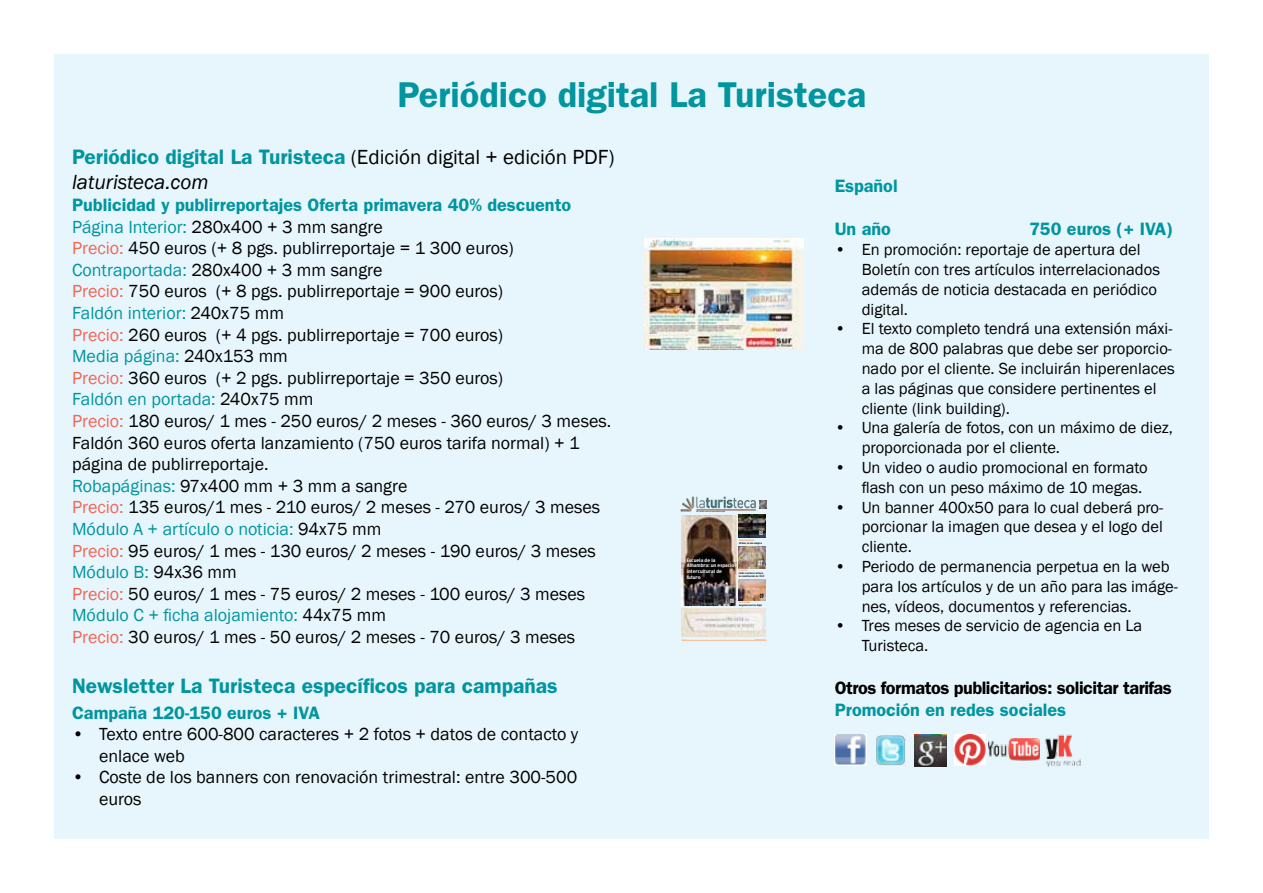
<style>
.page{position:relative;width:1263px;height:893px;background:#fff}
.page>*{position:absolute;margin:0;border:0;box-sizing:border-box;transform-origin:0 0}
.t1{font:600 36px "Franklin Gothic";color:#00959f}
.t2{font:600 21px/25.2px "Franklin Gothic";color:#00959f}
.t3{font:18px/21.6px "Franklin Gothic";color:#000}
.t4{font:600 18px "Franklin Gothic";color:#00959f}
.t5{font:600 18px "Franklin Gothic";letter-spacing:-.025em;color:#000}
.t6{font:16.5px/19.8px "Franklin Gothic";color:#000}
.t7{font:800 6.45px "Gill Sans";color:#fff;scale:.46 1}
.t8{font:800 6.45px "Gill Sans";color:#000;scale:.46 1}
.t9{font:4.8px/5.7px "Charcoal";color:#fff;scale:.93 1}
.t10{font:2.4px/2.8px "Charcoal";color:#000;scale:.93 1}
.t11{font:2.4px "Charcoal";color:#f68953;scale:.93 1}
.s1{font-weight:400;color:#000}
.s2{font-weight:400;font-style:italic;color:#000}
.s3{font-weight:600;color:#00959f}
.s4{color:#00959f}
.s5{color:#f26657}
</style>
<div class="page">
<div style="left:54px;top:54px;width:1155px;height:785px;background:#e7f6fd"></div>
<img style="left:644px;top:238px;width:160px;height:111px">
<svg style="left:682px;top:640px;width:84px;height:1px"></svg>
<img style="left:682px;top:515px;width:55px;height:91px">
<img style="left:738px;top:579px;width:27px;height:21px">
<img style="left:682px;top:608px;width:83px;height:28px">
<img style="left:680px;top:496px;width:80px;height:15px">
<img style="left:738px;top:515px;width:27px;height:23px">
<img style="left:738px;top:546px;width:27px;height:22px">
<svg style="left:759px;top:500px;width:8px;height:8px"></svg>
<img style="left:835px;top:734px;width:32px;height:32px">
<img style="left:875px;top:735px;width:31px;height:31px">
<img style="left:915px;top:734px;width:31px;height:32px">
<img style="left:955px;top:735px;width:30px;height:30px">
<img style="left:1045px;top:734px;width:36px;height:33px">
<img style="left:988px;top:739px;width:51px;height:22px">
<h1 class="t1" style="left:397px;top:73px;width:470px">Periódico digital La Turisteca</h1>
<p class="t2" style="left:72px;top:144px;width:544px">Periódico digital La Turisteca <span class="s1">(Edición digital + edición PDF) </span><span class="s2">laturisteca.com</span></p>
<p class="t3" style="left:72px;top:195px;width:541px"><span class="s3">Publicidad y publirreportajes Oferta primavera 40% descuento </span><span class="s4">Página Interior:</span> 280x400 + 3 mm sangre<br><span class="s5">Precio:</span> 450 euros (+ 8 pgs. publirreportaje = 1 300 euros)<br><span class="s4">Contraportada:</span> 280x400 + 3 mm sangre<br><span class="s5">Precio:</span> 750 euros (+ 8 pgs. publirreportaje = 900 euros)<br><span class="s4">Faldón interior:</span> 240x75 mm<br><span class="s5">Precio:</span> 260 euros (+ 4 pgs. publirreportaje = 700 euros)<br><span class="s4">Media página:</span> 240x153 mm<br><span class="s5">Precio:</span> 360 euros (+ 2 pgs. publirreportaje = 350 euros)<br><span class="s4">Faldón en portada:</span> 240x75 mm<br><span class="s5">Precio:</span> 180 euros/ 1 mes - 250 euros/ 2 meses - 360 euros/ 3 meses.<br>Faldón 360 euros oferta lanzamiento (750 euros tarifa normal) + 1 página de publirreportaje.<br><span class="s4">Robapáginas:</span> 97x400 mm + 3 mm a sangre<br><span class="s5">Precio:</span> 135 euros/1 mes - 210 euros/ 2 meses - 270 euros/ 3 meses <span class="s4">Módulo A + artículo o noticia:</span> 94x75 mm<br><span class="s5">Precio:</span> 95 euros/ 1 mes - 130 euros/ 2 meses - 190 euros/ 3 meses <span class="s4">Módulo B:</span> 94x36 mm<br><span class="s5">Precio:</span> 50 euros/ 1 mes - 75 euros/ 2 meses - 100 euros/ 3 meses <span class="s4">Módulo C + ficha alojamiento:</span> 44x75 mm<br><span class="s5">Precio:</span> 30 euros/ 1 mes - 50 euros/ 2 meses - 70 euros/ 3 meses</p>
<p class="t2" style="left:72px;top:674px;width:487px">Newsletter La Turisteca específicos para campañas</p>
<p class="t4" style="left:72px;top:702px;width:249px">Campaña 120-150 euros + IVA</p>
<p class="t3" style="left:99px;top:724px;width:481px;text-indent:-27px">• Texto entre 600-800 caracteres + 2 fotos + datos de contacto y enlace web</p>
<p class="t3" style="left:99px;top:767px;width:480px;text-indent:-27px">• Coste de los banners con renovación trimestral: entre 300-500 euros</p>
<p class="t7" style="left:759px;top:529px;width:10px">05</p>
<p class="t11" style="left:739px;top:538px;width:18px">Internacional</p>
<p class="t10" style="left:739px;top:541px;width:26px">Chiloé, la isla mágica</p>
<p class="t9" style="left:687px;top:557px;width:53px">Escuela de la<br>Alhambra: un espacio intercultural de futuro</p>
<p class="t7" style="left:759px;top:559px;width:10px">07</p>
<p class="t8" style="left:760px;top:592px;width:10px">09</p>
<p class="t11" style="left:739px;top:569px;width:11px">Eventos</p>
<p class="t10" style="left:739px;top:572px;width:29px">Cádiz celebra La Pepa, la constitución de 1812</p>
<p class="t11" style="left:739px;top:601px;width:14px">Entrevista</p>
<p class="t10" style="left:739px;top:604px;width:26px">Eugenio García-Rojo</p>
<p class="t7" style="left:730px;top:597px;width:10px">08</p>
<p class="t4" style="left:835px;top:175px;width:64px">Español</p>
<p class="t4" style="left:835px;top:218px;width:58px">Un año</p>
<p class="t4" style="left:1029px;top:218px;width:146px">750 euros (+ IVA)</p>
<p class="t6" style="left:862px;top:240px;width:300px;text-indent:-27px">• En promoción: reportaje de apertura del Boletín con tres artículos interrelacionados además de noticia destacada en periódico digital.</p>
<p class="t6" style="left:862px;top:319px;width:314px;text-indent:-27px">• El texto completo tendrá una extensión máxi&shy;ma de 800 palabras que debe ser proporcio&shy;nado por el cliente. Se incluirán hiperenlaces a las páginas que considere pertinentes el cliente (link building).</p>
<p class="t6" style="left:862px;top:418px;width:313px;text-indent:-27px">• Una galería de fotos, con un máximo de diez, proporcionada por el cliente.</p>
<p class="t6" style="left:862px;top:458px;width:288px;text-indent:-27px">• Un video o audio promocional en formato flash con un peso máximo de 10 megas.</p>
<p class="t6" style="left:862px;top:497px;width:303px;text-align:justify;text-indent:-27px">• Un banner 400x50 para lo cual deberá pro&shy;porcionar la imagen que desea y el logo del cliente.</p>
<p class="t6" style="left:862px;top:557px;width:318px;text-indent:-27px">• Periodo de permanencia perpetua en la web para los artículos y de un año para las imáge&shy;nes, vídeos, documentos y referencias.</p>
<p class="t6" style="left:862px;top:616px;width:282px;text-indent:-27px">• Tres meses de servicio de agencia en La<br>Turisteca.</p>
<p class="t5" style="left:835px;top:677px;width:339px">Otros formatos publicitarios: solicitar tarifas</p>
<p class="t4" style="left:835px;top:699px;width:233px">Promoción en redes sociales</p>
</div>
